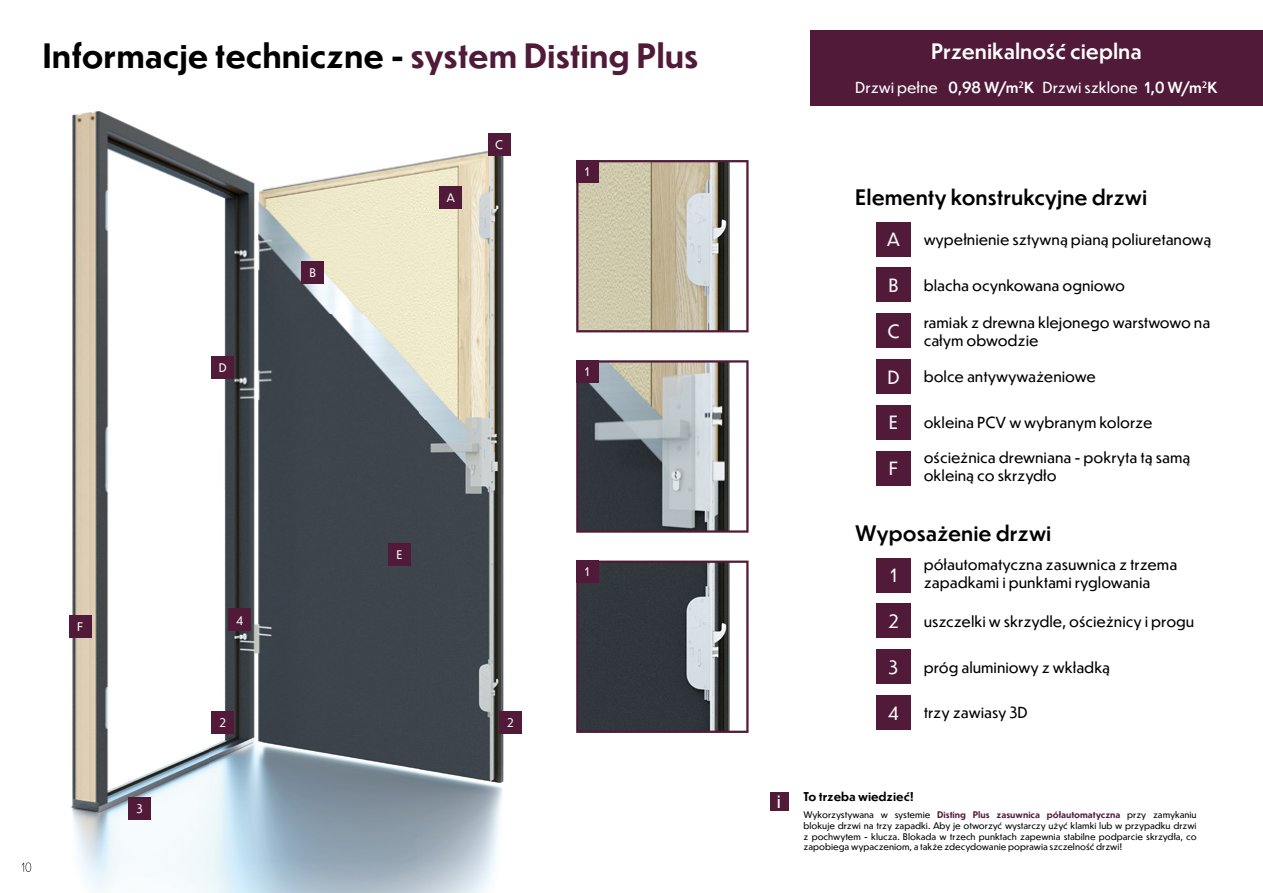
<style>
.page{position:relative;width:1263px;height:893px;background:#fff}
.page>*{position:absolute;margin:0;border:0;box-sizing:border-box;transform-origin:0 0}
.t1{font:700 33px "Dunbar Text";color:#000}
.t2{font:500 21px "Dunbar Text";color:#000}
.t3{font:500 21px "Dunbar Text";color:#fff}
.t4{font:18px "Dunbar Text";color:#f6f6f6}
.t5{font:18px "Dunbar Text";color:#fff}
.t6{font:15px/18px "Dunbar Text";color:#000}
.t7{font:15px "Dunbar Text";color:#fff}
.t8{font:700 12px "Dunbar Text";color:#000}
.t9{font:11.7px "Dunbar Text";color:#f6f6f6}
.t10{font:9px/10.8px "Dunbar Text";color:#000;text-align:justify}
.s1{color:#501a38}
.s2{font-weight:500}
.s3{font-weight:700;color:#501a38}
</style>
<div class="page">
<img style="left:21px;top:111px;width:501px;height:782px">
<svg style="left:22px;top:862px;width:9px;height:10px"></svg>
<div style="left:810px;top:30px;width:453px;height:75px;background:#501a38"></div>
<div style="left:876px;top:451px;width:34px;height:34px;background:#501a38"></div>
<div style="left:876px;top:222px;width:34px;height:34px;background:#501a38"></div>
<div style="left:876px;top:268px;width:34px;height:34px;background:#501a38"></div>
<div style="left:876px;top:314px;width:34px;height:34px;background:#501a38"></div>
<div style="left:876px;top:360px;width:34px;height:34px;background:#501a38"></div>
<div style="left:876px;top:405px;width:34px;height:34px;background:#501a38"></div>
<div style="left:876px;top:604px;width:34px;height:34px;background:#501a38"></div>
<div style="left:876px;top:650px;width:34px;height:34px;background:#501a38"></div>
<div style="left:876px;top:695px;width:34px;height:34px;background:#501a38"></div>
<div style="left:876px;top:558px;width:34px;height:34px;background:#501a38"></div>
<div style="left:69px;top:616px;width:22px;height:22px;background:#501a38"></div>
<div style="left:440px;top:186px;width:22px;height:22px;background:#501a38"></div>
<div style="left:302px;top:261px;width:22px;height:22px;background:#501a38"></div>
<div style="left:488px;top:133px;width:22px;height:22px;background:#501a38"></div>
<div style="left:212px;top:356px;width:22px;height:23px;background:#501a38"></div>
<div style="left:388px;top:544px;width:22px;height:22px;background:#501a38"></div>
<div style="left:229px;top:609px;width:22px;height:22px;background:#501a38"></div>
<div style="left:129px;top:797px;width:22px;height:22px;background:#501a38"></div>
<div style="left:212px;top:712px;width:22px;height:22px;background:#501a38"></div>
<div style="left:499px;top:712px;width:22px;height:22px;background:#501a38"></div>
<svg style="left:576px;top:160px;width:172px;height:172px;background:#bfb8a6"></svg>
<svg style="left:576px;top:360px;width:172px;height:173px;background:#898b8e"></svg>
<svg style="left:576px;top:561px;width:172px;height:172px;background:#585a60"></svg>
<div style="left:576px;top:160px;width:22px;height:22px;background:#501a38"></div>
<div style="left:576px;top:360px;width:22px;height:22px;background:#501a38"></div>
<div style="left:576px;top:561px;width:22px;height:22px;background:#501a38"></div>
<div style="left:770px;top:792px;width:18px;height:18px;background:#501a38"></div>
<h1 class="t1" style="left:43px;top:32px;width:658px">Informacje techniczne - <span class="s1">system Disting Plus</span></h1>
<h2 class="t3" style="left:931px;top:36px;width:212px">Przenikalność cieplna</h2>
<p class="t7" style="left:855px;top:76px;width:364px">Drzwi pełne <span class="s2">0,98 W/m</span><sup>2</sup><span class="s2">K</span> Drzwi szklone <span class="s2">1,0 W/m</span><sup>2</sup><span class="s2">K</span></p>
<p class="t9" style="left:77px;top:618px;width:8px">F</p>
<p class="t9" style="left:137px;top:800px;width:8px">3</p>
<p class="t9" style="left:219px;top:359px;width:10px">D</p>
<p class="t9" style="left:310px;top:264px;width:8px">B</p>
<p class="t9" style="left:236px;top:612px;width:9px">4</p>
<p class="t9" style="left:446px;top:189px;width:10px">A</p>
<p class="t9" style="left:495px;top:136px;width:9px">C</p>
<p class="t9" style="left:396px;top:546px;width:8px">E</p>
<p class="t9" style="left:219px;top:715px;width:9px">2</p>
<p class="t9" style="left:507px;top:715px;width:9px">2</p>
<p class="t9" style="left:585px;top:163px;width:6px">1</p>
<p class="t9" style="left:585px;top:363px;width:6px">1</p>
<p class="t9" style="left:585px;top:563px;width:6px">1</p>
<h2 class="t2" style="left:855px;top:182px;width:294px">Elementy konstrukcyjne drzwi</h2>
<p class="t4" style="left:887px;top:226px;width:15px">A</p>
<p class="t6" style="left:924px;top:230px;width:289px">wypełnienie sztywną pianą poliuretanową</p>
<p class="t4" style="left:888px;top:272px;width:12px">B</p>
<p class="t6" style="left:924px;top:276px;width:203px">blacha ocynkowana ogniowo</p>
<p class="t6" style="left:924px;top:312px;width:288px">ramiak z drewna klejonego warstwowo na całym obwodzie</p>
<p class="t4" style="left:887px;top:318px;width:14px">C</p>
<p class="t4" style="left:887px;top:364px;width:14px">D</p>
<p class="t4" style="left:889px;top:410px;width:11px">E</p>
<p class="t6" style="left:924px;top:367px;width:174px">bolce antywyważeniowe</p>
<p class="t6" style="left:924px;top:413px;width:230px">okleina PCV w wybranym kolorze</p>
<p class="t4" style="left:889px;top:455px;width:11px">F</p>
<p class="t6" style="left:924px;top:448px;width:268px">ościeżnica drewniana - pokryta tą samą okleiną co skrzydło</p>
<h2 class="t2" style="left:855px;top:518px;width:198px">Wyposażenie drzwi</h2>
<p class="t6" style="left:924px;top:555px;width:255px">półautomatyczna zasuwnica z trzema zapadkami i punktami ryglowania</p>
<p class="t6" style="left:924px;top:612px;width:272px">uszczelki w skrzydle, ościeżnicy i progu</p>
<p class="t4" style="left:890px;top:562px;width:9px">1</p>
<p class="t4" style="left:888px;top:608px;width:12px">2</p>
<p class="t4" style="left:889px;top:654px;width:11px">3</p>
<p class="t4" style="left:887px;top:700px;width:13px">4</p>
<p class="t6" style="left:924px;top:657px;width:188px">próg aluminiowy z wkładką</p>
<p class="t6" style="left:924px;top:703px;width:106px">trzy zawiasy 3D</p>
<p class="t5" style="left:777px;top:788px;width:6px">i</p>
<p class="t8" style="left:803px;top:788px;width:112px">To trzeba wiedzieć!</p>
<p class="t10" style="left:803px;top:809px;width:395px">Wykorzystywana w systemie <span class="s3">Disting Plus zasuwnica półautomatyczna</span> przy zamykaniu blokuje drzwi na trzy zapadki. Aby je otworzyć wystarczy użyć klamki lub w przypadku drzwi z pochwytem - klucza. Blokada w trzech punktach zapewnia stabilne podparcie skrzydła, co zapobiega wypaczeniom, a także zdecydowanie poprawia szczelność drzwi!</p>
</div>
